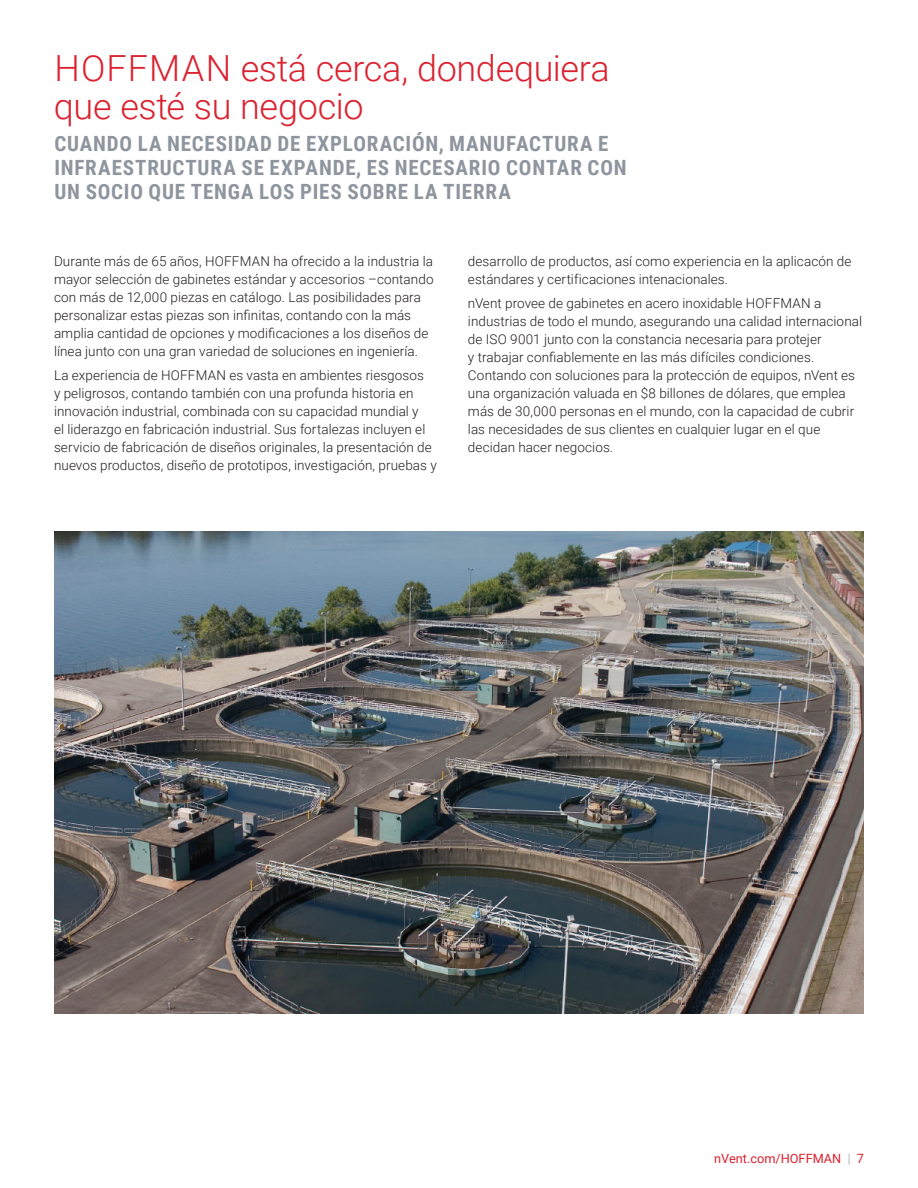
<style>
.page{position:relative;width:918px;height:1188px;background:#fff}
.page>*{position:absolute;margin:0;border:0;box-sizing:border-box;transform-origin:0 0}
.t1{font:300 36px/37.5px "Roboto";letter-spacing:-.01em;color:#db2230}
.t2{font:700 21px/24px "Roboto Condensed";letter-spacing:.04em;color:#8f959e}
.t3{font:300 13.5px/18px "Roboto";letter-spacing:.005em;color:#231f20}
.t4{font:12.75px "Roboto";color:#db2230}
.s1{font-weight:300;color:#8f959e}
</style>
<div class="page">
<img style="left:54px;top:531px;width:810px;height:482px">
<h1 class="t1" style="left:54px;top:48px;width:557px">HOFFMAN está cerca, dondequiera que esté su negocio</h1>
<h2 class="t2" style="left:54px;top:131px;width:574px">CUANDO LA NECESIDAD DE EXPLORACIÓN, MANUFACTURA E<br>INFRAESTRUCTURA SE EXPANDE, ES NECESARIO CONTAR CON<br>UN SOCIO QUE TENGA LOS PIES SOBRE LA TIERRA</h2>
<p class="t3" style="left:54px;top:251px;width:381px">Durante más de 65 años, HOFFMAN ha ofrecido a la industria la mayor selección de gabinetes estándar y accesorios –contando con más de 12,000 piezas en catálogo. Las posibilidades para personalizar estas piezas son infinitas, contando con la más amplia cantidad de opciones y modificaciones a los diseños de línea junto con una gran variedad de soluciones en ingeniería.</p>
<p class="t3" style="left:54px;top:366px;width:384px">La experiencia de HOFFMAN es vasta en ambientes riesgosos<br>y peligrosos, contando también con una profunda historia en innovación industrial, combinada con su capacidad mundial y<br>el liderazgo en fabricación industrial. Sus fortalezas incluyen el servicio de fabricación de diseños originales, la presentación de nuevos productos, diseño de prototipos, investigación, pruebas y</p>
<p class="t3" style="left:468px;top:251px;width:385px">desarrollo de productos, así como experiencia en la aplicacón de estándares y certificaciones intenacionales.</p>
<p class="t3" style="left:468px;top:294px;width:396px">nVent provee de gabinetes en acero inoxidable HOFFMAN a industrias de todo el mundo, asegurando una calidad internacional de ISO 9001 junto con la constancia necesaria para protejer<br>y trabajar confiablemente en las más difíciles condiciones.<br>Contando con soluciones para la protección de equipos, nVent es una organización valuada en $8 billones de dólares, que emplea más de 30,000 personas en el mundo, con la capacidad de cubrir las necesidades de sus clientes en cualquier lugar en el que decidan hacer negocios.</p>
<p class="t4" style="left:714px;top:1150px;width:151px">nVent.com/HOFFMAN <span class="s1">|</span> 7</p>
</div>
